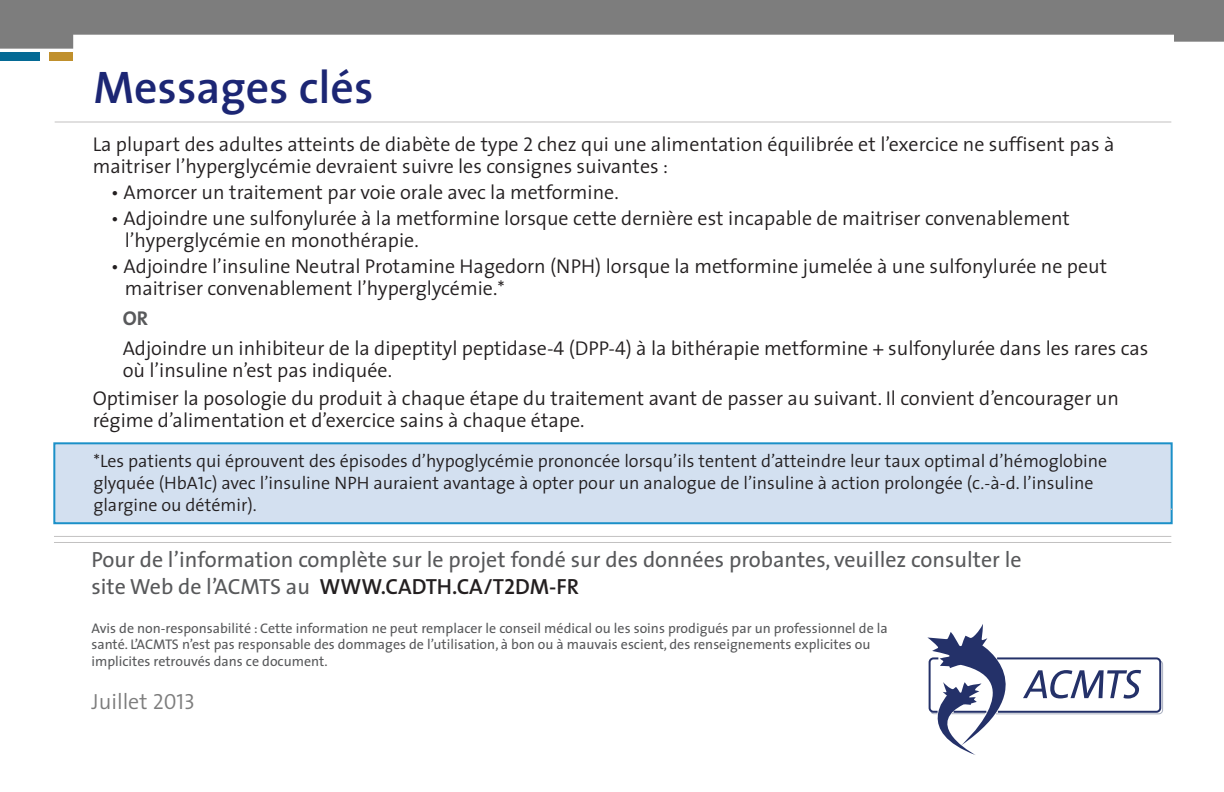
<style>
.page{position:relative;width:1224px;height:792px;background:#fff}
.page>*{position:absolute;margin:0;border:0;box-sizing:border-box;transform-origin:0 0}
.t1{font:600 46px "The Sans";color:#1c2674}
.t2{font:22px "The Sans";color:#58595b}
.t3{font:22px "The Sans Semi Bold Caps";color:#231f20}
.t4{font:300 22px "The Sans";color:#7d7d7d}
.t5{font:300 20px/22px "The Sans";color:#231f20}
.t6{font:300 18px/22px "The Sans";color:#231f20}
.t7{font:14px/16.8px "The Sans";color:#58595b}
.s1{font-family:"The Sans Semi Light Caps";font-weight:400}
.s2{font-weight:700;color:#58595b}
.s3{font-family:"The Sans";color:#58595b}
</style>
<div class="page">
<svg style="left:927px;top:624px;width:236px;height:131px"></svg>
<div style="left:53px;top:442px;width:1120px;height:82px;background:#d3e0f0;border:2px solid #1b90c8"></div>
<hr style="left:55px;top:122px;width:1116px;height:1px;background:#c2c1c1">
<hr style="left:54px;top:536px;width:1117px;height:1px;background:#c2c1c1">
<hr style="left:54px;top:542px;width:1117px;height:1px;background:#c2c1c1">
<div style="left:0;top:52px;width:39px;height:9px;background:#046a95"></div>
<div style="left:49px;top:52px;width:23px;height:9px;background:#c0902d"></div>
<svg style="left:0;top:0;width:1224px;height:49px;fill:#7d7d7d"></svg>
<h1 class="t1" style="left:93px;top:58px;width:282px">Messages clés</h1>
<p class="t5" style="left:93px;top:133px;width:1023px">La plupart des adultes atteints de diabète de type <span class="s1">2</span> chez qui une alimentation équilibrée et l’exercice ne suffisent pas à maitriser l’hyperglycémie devraient suivre les consignes suivantes :</p>
<p class="t5" style="left:111px;top:181px;width:510px">• Amorcer un traitement par voie orale avec la metformine.</p>
<p class="t5" style="left:125px;top:207px;width:947px;text-indent:-14px">• Adjoindre une sulfonylurée à la metformine lorsque cette dernière est incapable de maitriser convenablement l’hyperglycémie en monothérapie.</p>
<p class="t5" style="left:125px;top:255px;width:984px;text-indent:-14px">• Adjoindre l’insuline Neutral Protamine Hagedorn (NPH) lorsque la metformine jumelée à une sulfonylurée ne peut maitriser convenablement l’hyperglycémie.*</p>
<p class="t5" style="left:123px;top:303px;width:1027px;line-height:30px"><span class="s2">OR<br></span>Adjoindre un inhibiteur de la dipeptityl peptidase-<span class="s1">4</span> (DPP-<span class="s1">4</span>) à la bithérapie metformine + sulfonylurée dans les rares cas</p>
<p class="t5" style="left:93px;top:356px;width:1028px;line-height:28px;text-indent:30px">où l’insuline n’est pas indiquée.<br>Optimiser la posologie du produit à chaque étape du traitement avant de passer au suivant. Il convient d’encourager un</p>
<p class="t5" style="left:93px;top:409px;width:493px">régime d’alimentation et d’exercice sains à chaque étape.</p>
<p class="t6" style="left:93px;top:450px;width:1015px">*Les patients qui éprouvent des épisodes d’hypoglycémie prononcée lorsqu’ils tentent d’atteindre leur taux optimal d’hémoglobine glyquée (HbA<span class="s1">1</span>c) avec l’insuline NPH auraient avantage à opter pour un analogue de l’insuline à action prolongée (c.-à-d. l’insuline glargine ou détémir).</p>
<p class="t2" style="left:91px;top:546px;width:932px">Pour de l’information complète sur le projet fondé sur des données probantes, veuillez consulter le</p>
<p class="t3" style="left:91px;top:572px;width:489px"><span class="s3">site Web de l’ACMTS au</span> WWW.CADTH.CA/T2DM-FR</p>
<p class="t7" style="left:91px;top:620px;width:798px">Avis de non-responsabilité : Cette information ne peut remplacer le conseil médical ou les soins prodigués par un professionnel de la santé. L’ACMTS n’est pas responsable des dommages de l’utilisation, à bon ou à mauvais escient, des renseignements explicites ou implicites retrouvés dans ce document.</p>
<p class="t4" style="left:91px;top:687px;width:105px">Juillet <span class="s1">2013</span></p>
</div>
